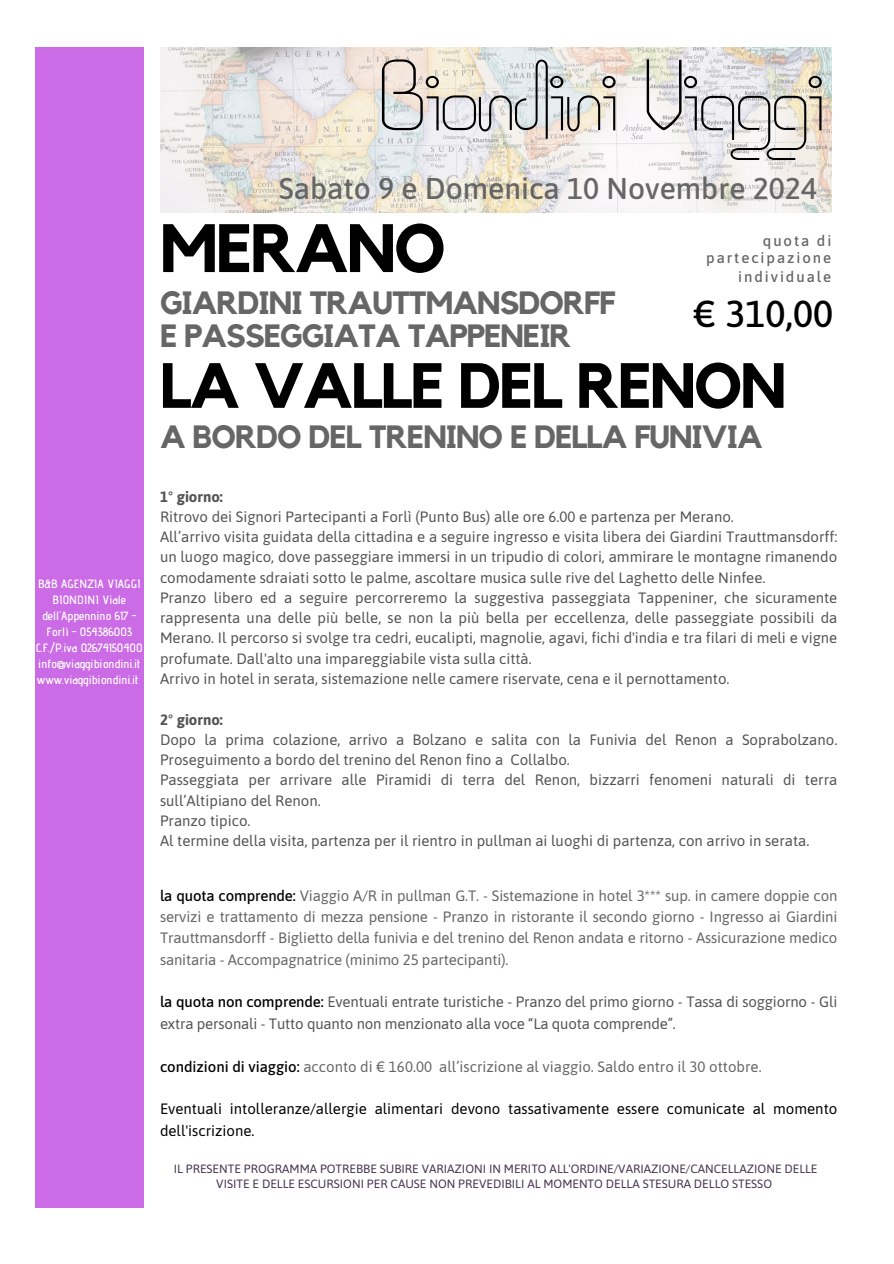
<style>
.page{position:relative;width:894px;height:1264px;background:#fff}
.page>*{position:absolute;margin:0;border:0;box-sizing:border-box;transform-origin:0 0}
.t1{font:90px "Icklips";color:#000}
.t2{font:700 67.5px "Kollektif";letter-spacing:-.03em;color:#000}
.t3{font:700 63px "Kollektif";letter-spacing:-.03em;color:#000}
.t4{font:500 37.5px "Asap";color:#000}
.t5{font:700 32.1px/33.8px "Kollektif";letter-spacing:-.03em;color:#666}
.t6{font:500 30px "Asap";color:#666}
.t7{font:15px/20.2px "Asap";color:#545454}
.t8{font:15px/21.3px "Asap";color:#666;text-align:justify}
.t9{font:15px/21.3px "Asap";color:#000}
.t10{font:500 15px/16.8px "Asap";letter-spacing:.13em;color:#666;text-align:right}
.t11{font:12px/15px "Asap";color:#45334e;text-align:center}
.t12{font:600 12px/16px "Advent Pro";color:#fff;text-align:center}
.s1{font-weight:700}
.s2{font-weight:500;color:#000}
</style>
<div class="page">
<img style="left:160px;top:47px;width:670px;height:166px">
<div style="left:35px;top:47px;width:108px;height:1160px;background:#cb6ce6"></div>
<h5 class="t12" style="left:38px;top:575px;width:104px">B&amp;B AGENZIA VIAGGI<br>BIONDINI Viale dell'Appennino 617 -<br>Forlì - 054386003</h5>
<h5 class="t12" style="left:36px;top:639px;width:108px;text-align:left">C.F./P.iva 02674150400 info@viaggibiondini.it www.viaggibiondini.it</h5>
<p class="t1" style="left:379px;top:46px;width:446px">Biondini Viaggi</p>
<p class="t6" style="left:279px;top:171px;width:539px">Sabato 9 e Domenica 10 Novembre 2024</p>
<p class="t10" style="left:706px;top:232px;width:127px">quota di partecipazione</p>
<p class="t10" style="left:738px;top:268px;width:95px">individuale</p>
<p class="t4" style="left:693px;top:292px;width:141px">€ 310,00</p>
<h2 class="t2" style="left:160px;top:217px;width:287px">MERANO</h2>
<h2 class="t5" style="left:160px;top:287px;width:457px">GIARDINI TRAUTTMANSDORFF<br>E PASSEGGIATA TAPPENEIR</h2>
<h6 class="t3" style="left:160px;top:357px;width:627px">LA VALLE DEL RENON</h6>
<h6 class="t5" style="left:160px;top:421px;width:604px">A BORDO DEL TRENINO E DELLA FUNIVIA</h6>
<h5 class="t7" style="left:160px;top:486px;width:678px"><span class="s1">1° giorno:<br></span>Ritrovo dei Signori Partecipanti a Forlì (Punto Bus) alle ore 6.00 e partenza per Merano.<br>All’arrivo visita guidata della cittadina e a seguire ingresso e visita libera dei Giardini Trauttmansdorff: un luogo magico, dove passeggiare immersi in un tripudio di colori, ammirare le montagne rimanendo comodamente sdraiati sotto le palme, ascoltare musica sulle rive del Laghetto delle Ninfee.<br>Pranzo libero ed a seguire percorreremo la suggestiva passeggiata Tappeniner, che sicuramente rappresenta una delle più belle, se non la più bella per eccellenza, delle passeggiate possibili da Merano. Il percorso si svolge tra cedri, eucalipti, magnolie, agavi, fichi d'india e tra filari di meli e vigne profumate. Dall'alto una impareggiabile vista sulla città.<br>Arrivo in hotel in serata, sistemazione nelle camere riservate, cena e il pernottamento.</h5>
<h5 class="t7" style="left:160px;top:709px;width:678px"><span class="s1">2° giorno:<br></span>Dopo la prima colazione, arrivo a Bolzano e salita con la Funivia del Renon a Soprabolzano.<br>Proseguimento a bordo del trenino del Renon fino a Collalbo.<br>Passeggiata per arrivare alle Piramidi di terra del Renon, bizzarri fenomeni naturali di terra sull’Altipiano del Renon.<br>Pranzo tipico.<br>Al termine della visita, partenza per il rientro in pullman ai luoghi di partenza, con arrivo in serata.</h5>
<h4 class="t8" style="left:160px;top:884px;width:678px"><span class="s2">la quota comprende:</span> Viaggio A/R in pullman G.T. - Sistemazione in hotel 3*** sup. in camere doppie con servizi e trattamento di mezza pensione - Pranzo in ristorante il secondo giorno - Ingresso ai Giardini Trauttmansdorff - Biglietto della funivia e del trenino del Renon andata e ritorno - Assicurazione medico sanitaria - Accompagnatrice (minimo 25 partecipanti).</h4>
<h2 class="t7" style="left:160px;top:991px;width:678px;line-height:21.3px"><span class="s2">la quota non comprende:</span> Eventuali entrate turistiche - Pranzo del primo giorno - Tassa di soggiorno - Gli extra personali - Tutto quanto non menzionato alla voce “La quota comprende”.</h2>
<h5 class="t8" style="left:160px;top:1055px;width:603px"><span class="s2">condizioni di viaggio:</span> acconto di € 160.00 all’iscrizione al viaggio. Saldo entro il 30 ottobre.</h5>
<h5 class="t9" style="left:160px;top:1098px;width:678px">Eventuali intolleranze/allergie alimentari devono tassativamente essere comunicate al momento dell'iscrizione.</h5>
<h1 class="t11" style="left:174px;top:1160px;width:645px">IL PRESENTE PROGRAMMA POTREBBE SUBIRE VARIAZIONI IN MERITO ALL'ORDINE/VARIAZIONE/CANCELLAZIONE DELLE<br>VISITE E DELLE ESCURSIONI PER CAUSE NON PREVEDIBILI AL MOMENTO DELLA STESURA DELLO STESSO</h1>
</div>
